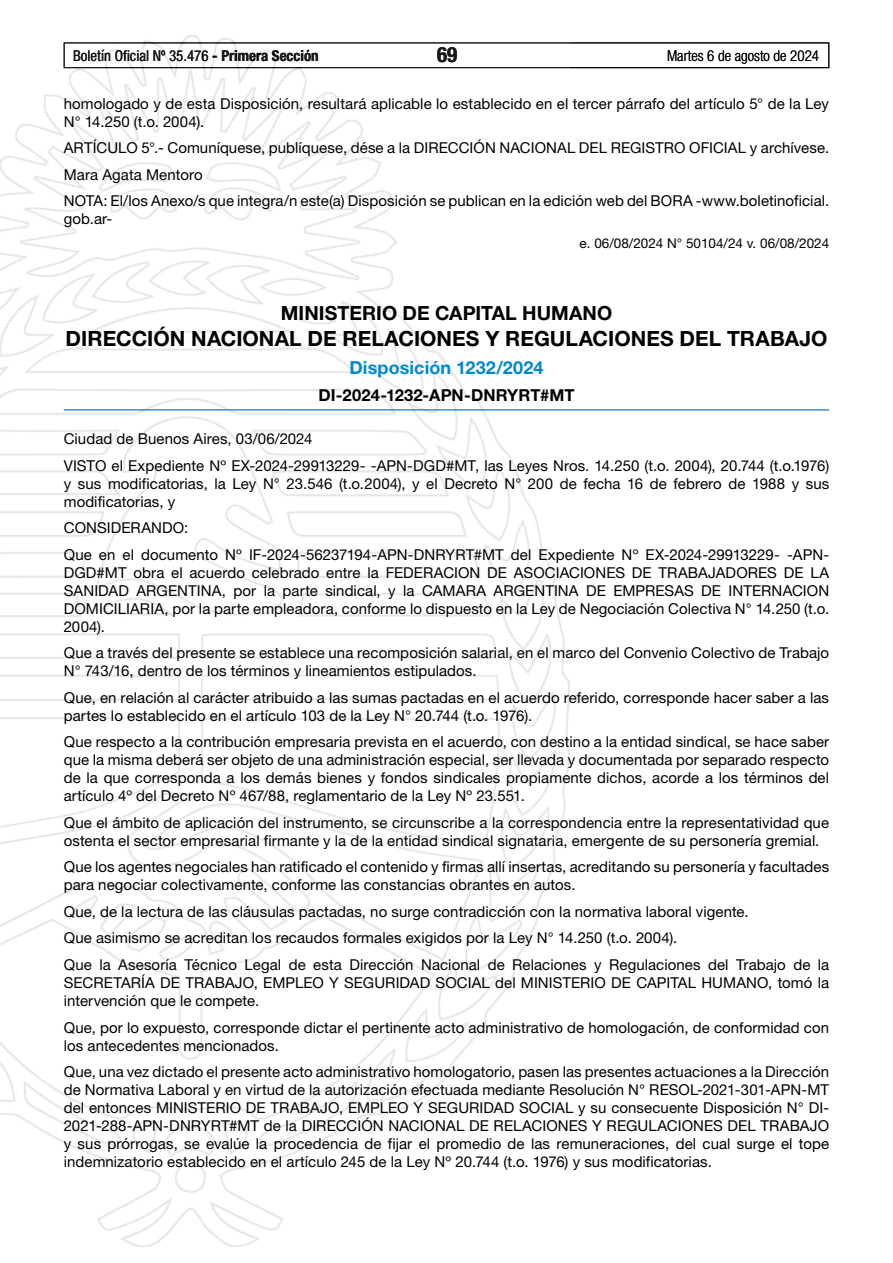
<style>
.page{position:relative;width:893px;height:1263px;background:#fff}
.page>*{position:absolute;margin:0;border:0;box-sizing:border-box;transform-origin:0 0}
.t1{font:700 21px "Helvetica Neue LT Std";color:#000}
.t2{font:700 condensed 21px "Helvetica Neue LT Std";color:#000}
.t3{font:700 19.5px "Helvetica Neue LT Std";letter-spacing:.005em;color:#000}
.t4{font:700 18px "Helvetica Neue LT Std";letter-spacing:.005em;color:#0089cf}
.t5{font:700 16.5px "Helvetica Neue LT Std";letter-spacing:.01em;color:#000}
.t6{font:15px/18px "Helvetica Neue LT Std";letter-spacing:.005em;color:#000}
.t7{font:condensed 15px "Helvetica Neue LT Std";color:#000}
.t8{font:300 condensed 15px "Helvetica Neue LT Std";color:#000}
.t9{font:13.5px "Helvetica Neue LT Std";color:#000}
.s1{font-weight:700}
</style>
<div class="page">
<div style="left:64px;top:43px;width:765px;height:25px;border:1px solid #000"></div>
<img style="left:0;top:35px;width:569px;height:1211px">
<hr style="left:64px;top:409px;width:765px;height:1px;background:#0066b3">
<p class="t7" style="left:73px;top:47px;width:247px">Boletín Oficial Nº 35.476 <span class="s1">- Primera Sección</span></p>
<h1 class="t2" style="left:437px;top:42px;width:22px">69</h1>
<p class="t8" style="left:667px;top:47px;width:154px">Martes 6 de agosto de 2024</p>
<p class="t6" style="left:64px;top:94px;width:767px">homologado y de esta Disposición, resultará aplicable lo establecido en el tercer párrafo del artículo 5° de la Ley<br>N° 14.250 (t.o. 2004).</p>
<p class="t6" style="left:64px;top:134px;width:767px;line-height:26.5px">ARTÍCULO 5°.- Comuníquese, publíquese, dése a la DIRECCIÓN NACIONAL DEL REGISTRO OFICIAL y archívese.<br>Mara Agata Mentoro<br>NOTA: El/los Anexo/s que integra/n este(a) Disposición se publican en la edición web del BORA -www.boletinoficial.</p>
<p class="t6" style="left:64px;top:209px;width:50px">gob.ar-</p>
<p class="t9" style="left:580px;top:235px;width:251px">e. 06/08/2024 N° 50104/24 v. 06/08/2024</p>
<h2 class="t3" style="left:281px;top:301px;width:333px">MINISTERIO DE CAPITAL HUMANO</h2>
<h1 class="t1" style="left:66px;top:326px;width:763px">DIRECCIÓN NACIONAL DE RELACIONES Y REGULACIONES DEL TRABAJO</h1>
<p class="t4" style="left:349px;top:357px;width:196px">Disposición 1232/2024</p>
<p class="t5" style="left:319px;top:385px;width:257px">DI-2024-1232-APN-DNRYRT#MT</p>
<p class="t6" style="left:64px;top:426px;width:767px;line-height:26.5px">Ciudad de Buenos Aires, 03/06/2024<br>VISTO el Expediente Nº EX-2024-29913229- -APN-DGD#MT, las Leyes Nros. 14.250 (t.o. 2004), 20.744 (t.o.1976)</p>
<p class="t6" style="left:64px;top:474px;width:767px">y sus modificatorias, la Ley N° 23.546 (t.o.2004), y el Decreto N° 200 de fecha 16 de febrero de 1988 y sus modificatorias, y</p>
<p class="t6" style="left:64px;top:515px;width:767px;line-height:26.5px">CONSIDERANDO:<br>Que en el documento Nº IF-2024-56237194-APN-DNRYRT#MT del Expediente Nº EX-2024-29913229- -APN-</p>
<p class="t6" style="left:64px;top:563px;width:767px;text-align:justify">DGD#MT obra el acuerdo celebrado entre la FEDERACION DE ASOCIACIONES DE TRABAJADORES DE LA SANIDAD ARGENTINA, por la parte sindical, y la CAMARA ARGENTINA DE EMPRESAS DE INTERNACION DOMICILIARIA, por la parte empleadora, conforme lo dispuesto en la Ley de Negociación Colectiva N° 14.250 (t.o.<br>2004).</p>
<p class="t6" style="left:64px;top:644px;width:767px">Que a través del presente se establece una recomposición salarial, en el marco del Convenio Colectivo de Trabajo<br>N° 743/16, dentro de los términos y lineamientos estipulados.</p>
<p class="t6" style="left:64px;top:688px;width:767px">Que, en relación al carácter atribuido a las sumas pactadas en el acuerdo referido, corresponde hacer saber a las partes lo establecido en el artículo 103 de la Ley N° 20.744 (t.o. 1976).</p>
<p class="t6" style="left:64px;top:733px;width:767px;text-align:justify">Que respecto a la contribución empresaria prevista en el acuerdo, con destino a la entidad sindical, se hace saber que la misma deberá ser objeto de una administración especial, ser llevada y documentada por separado respecto de la que corresponda a los demás bienes y fondos sindicales propiamente dichos, acorde a los términos del artículo 4º del Decreto Nº 467/88, reglamentario de la Ley Nº 23.551.</p>
<p class="t6" style="left:64px;top:813px;width:767px">Que el ámbito de aplicación del instrumento, se circunscribe a la correspondencia entre la representatividad que ostenta el sector empresarial firmante y la de la entidad sindical signataria, emergente de su personería gremial.</p>
<p class="t6" style="left:64px;top:858px;width:767px">Que los agentes negociales han ratificado el contenido y firmas allí insertas, acreditando su personería y facultades para negociar colectivamente, conforme las constancias obrantes en autos.</p>
<p class="t6" style="left:64px;top:898px;width:767px;line-height:26.5px">Que, de la lectura de las cláusulas pactadas, no surge contradicción con la normativa laboral vigente.<br>Que asimismo se acreditan los recaudos formales exigidos por la Ley N° 14.250 (t.o. 2004).<br>Que la Asesoría Técnico Legal de esta Dirección Nacional de Relaciones y Regulaciones del Trabajo de la</p>
<p class="t6" style="left:64px;top:973px;width:767px">SECRETARÍA DE TRABAJO, EMPLEO Y SEGURIDAD SOCIAL del MINISTERIO DE CAPITAL HUMANO, tomó la intervención que le compete.</p>
<p class="t6" style="left:64px;top:1018px;width:767px">Que, por lo expuesto, corresponde dictar el pertinente acto administrativo de homologación, de conformidad con los antecedentes mencionados.</p>
<p class="t6" style="left:64px;top:1062px;width:767px;text-align:justify">Que, una vez dictado el presente acto administrativo homologatorio, pasen las presentes actuaciones a la Dirección de Normativa Laboral y en virtud de la autorización efectuada mediante Resolución N° RESOL-2021-301-APN-MT del entonces MINISTERIO DE TRABAJO, EMPLEO Y SEGURIDAD SOCIAL y su consecuente Disposición N° DI-2021-288-APN-DNRYRT#MT de la DIRECCIÓN NACIONAL DE RELACIONES Y REGULACIONES DEL TRABAJO y sus prórrogas, se evalúe la procedencia de fijar el promedio de las remuneraciones, del cual surge el tope indemnizatorio establecido en el artículo 245 de la Ley Nº 20.744 (t.o. 1976) y sus modificatorias.</p>
</div>
